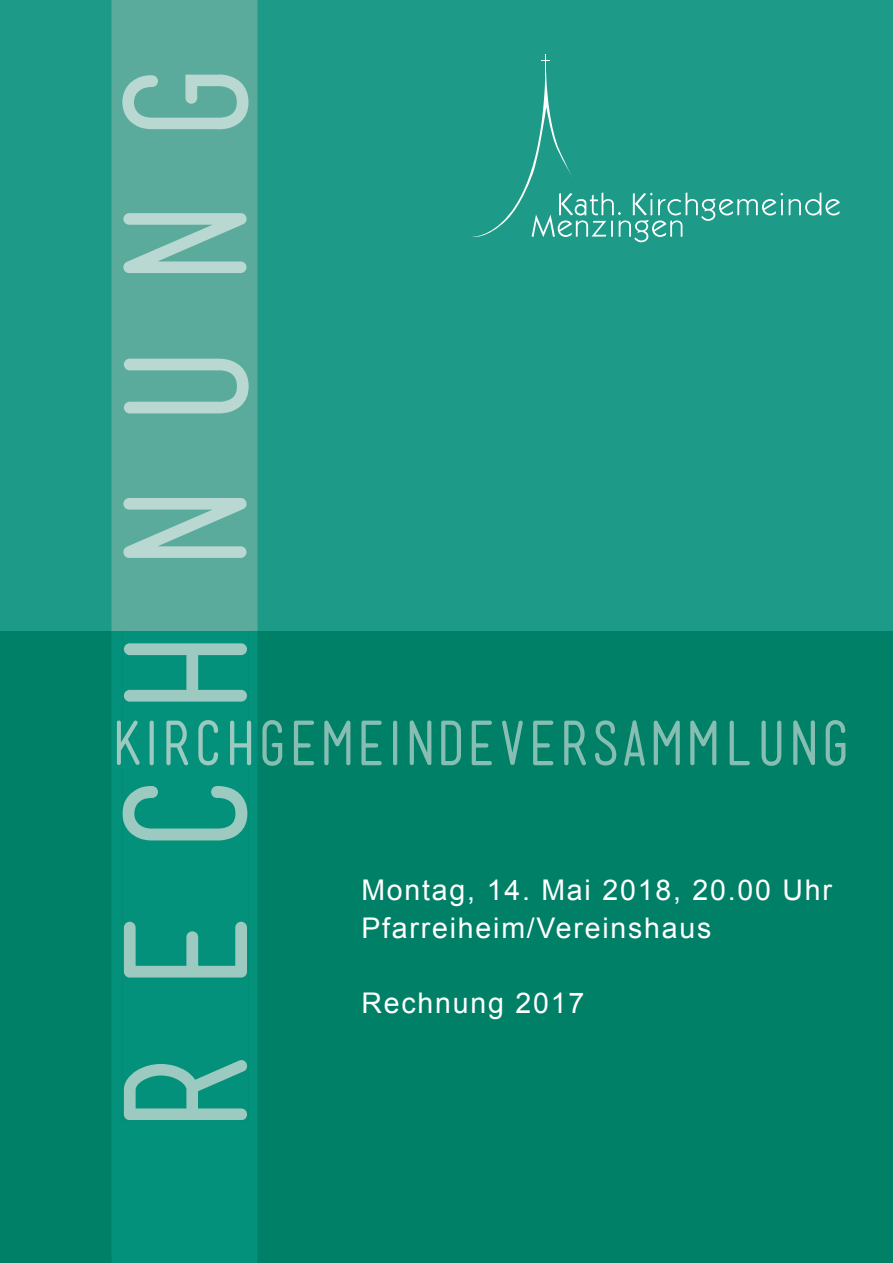
<style>
.page{position:relative;width:893px;height:1263px;background:#fff}
.page>*{position:absolute;margin:0;border:0;box-sizing:border-box;transform-origin:0 0}
.t1{font:165.45px "Mensch";letter-spacing:.36em;color:#b8d8d1}
.t2{font:60px "Mensch";letter-spacing:.04em;color:#87beb4}
.t3{font:28.5px "Arial";letter-spacing:.065em;color:#fff}
</style>
<div class="page">
<div style="left:0;top:0;width:893px;height:631px;background:#1d9b88"></div>
<div style="left:0;top:631px;width:893px;height:632px;background:#008066"></div>
<div style="left:111px;top:0;width:146px;height:631px;background:#5aab9b"></div>
<div style="left:112px;top:631px;width:145px;height:632px;background:#03917b"></div>
<svg style="left:117px;top:720px;width:140px;height:46px"></svg>
<svg style="left:789px;top:192px;width:51px;height:23px"></svg>
<svg style="left:472px;top:54px;width:311px;height:188px"></svg>
<div style="left:122px;top:74px;width:127px;height:557px;background:#5aab9b"></div>
<div style="left:122px;top:631px;width:127px;height:489px;background:#03917b"></div>
<div style="left:122px;top:720px;width:127px;height:46px;background:#03917b"></div>
<p class="t1" style="left:111px;top:1133px;width:1073px;rotate:-90deg">Rechnung</p>
<p class="t2" style="left:111px;top:716px;width:740px">kIRCHGEMEINDEVERSAMMLUNG</p>
<p class="t3" style="left:361px;top:872px;width:472px">Montag, 14. Mai 2018, 20.00 Uhr</p>
<p class="t3" style="left:361px;top:909px;width:351px">Pfarreiheim/Vereinshaus</p>
<p class="t3" style="left:361px;top:984px;width:224px">Rechnung 2017</p>
</div>
